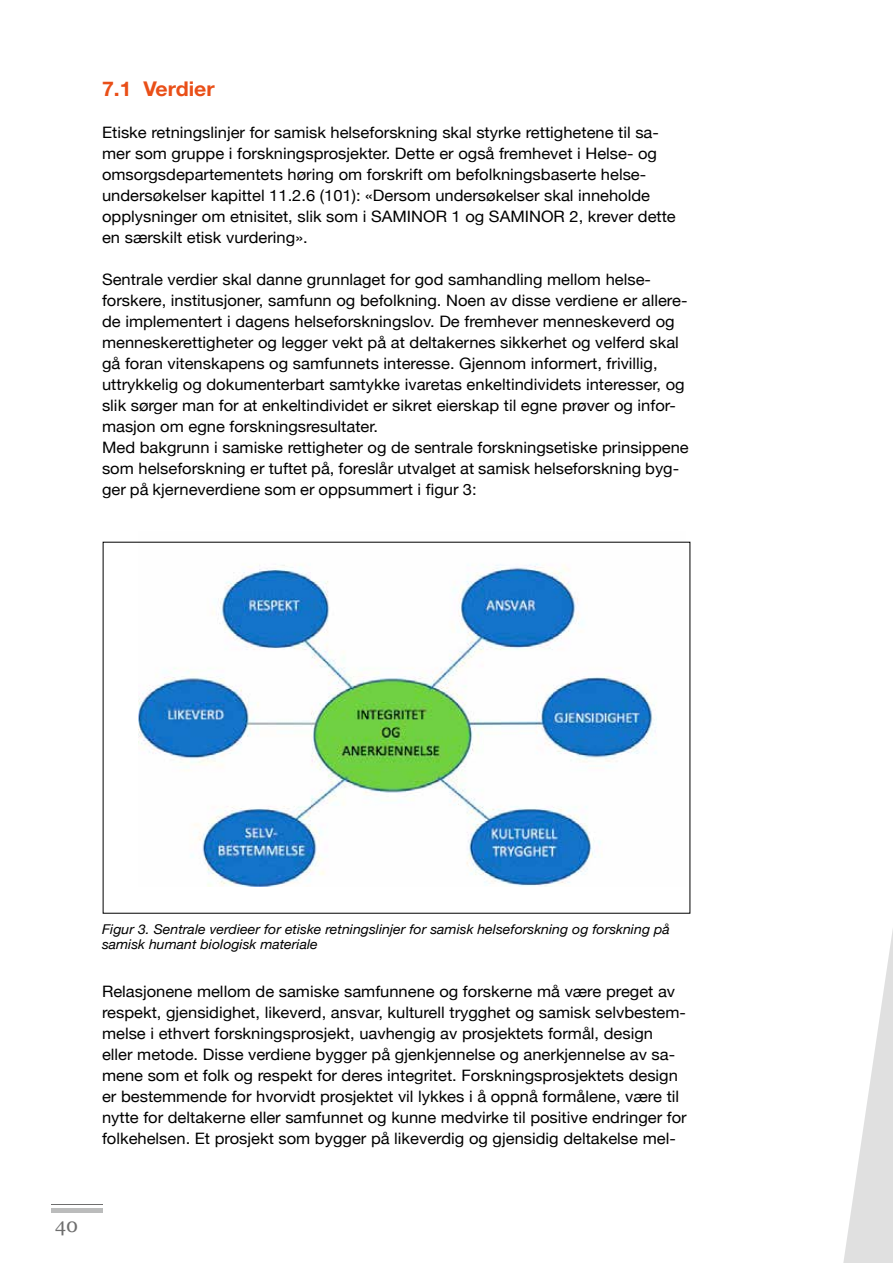
<style>
.page{position:relative;width:893px;height:1263px;background:#fff}
.page>*{position:absolute;margin:0;border:0;box-sizing:border-box;transform-origin:0 0}
.t1{font:700 20.25px "Helvetica Neue";color:#e94f18;scale:1.05 1}
.t2{font:19.5px "Georgia";color:#6e6e6e}
.t3{font:15.75px/21px "Helvetica Neue";color:#000;scale:1.05 1}
.t4{font:italic 13.5px/15px "Helvetica Neue";color:#000;scale:1.05 1}
</style>
<div class="page">
<hr style="left:51px;top:1204px;width:51px;height:1px;background:#6e6e6e">
<hr style="left:51px;top:1208px;width:51px;height:4px;background:#bbbcbc">
<svg style="left:843px;top:929px;width:50px;height:334px"></svg>
<img style="left:139px;top:541px;width:547px;height:346px">
<p class="t1" style="left:102px;top:73px;width:109px">7.1 Verdier</p>
<p class="t3" style="left:102px;top:123px;width:548px">Etiske retningslinjer for samisk helseforskning skal styrke rettighetene til sa&shy;mer som gruppe i forskningsprosjekter. Dette er også fremhevet i Helse- og omsorgsdepartementets høring om forskrift om befolkningsbaserte helse&shy;undersøkelser kapittel 11.2.6 (101): «Dersom undersøkelser skal inneholde opplysninger om etnisitet, slik som i SAMINOR 1 og SAMINOR 2, krever dette en særskilt etisk vurdering».</p>
<p class="t3" style="left:102px;top:270px;width:560px">Sentrale verdier skal danne grunnlaget for god samhandling mellom helse&shy;forskere, institusjoner, samfunn og befolkning. Noen av disse verdiene er allere&shy;de implementert i dagens helseforskningslov. De fremhever menneskeverd og menneskerettigheter og legger vekt på at deltakernes sikkerhet og velferd skal gå foran vitenskapens og samfunnets interesse. Gjennom informert, frivillig, uttrykkelig og dokumenterbart samtykke ivaretas enkeltindividets interesser, og slik sørger man for at enkeltindividet er sikret eierskap til egne prøver og infor&shy;masjon om egne forskningsresultater.<br>Med bakgrunn i samiske rettigheter og de sentrale forskningsetiske prinsippene som helseforskning er tuftet på, foreslår utvalget at samisk helseforskning byg&shy;ger på kjerneverdiene som er oppsummert i figur 3:</p>
<p class="t4" style="left:102px;top:922px;width:542px">Figur 3. Sentrale verdieer for etiske retningslinjer for samisk helseforskning og forskning på samisk humant biologisk materiale</p>
<p class="t3" style="left:102px;top:982px;width:558px">Relasjonene mellom de samiske samfunnene og forskerne må være preget av respekt, gjensidighet, likeverd, ansvar, kulturell trygghet og samisk selvbestem&shy;melse i ethvert forskningsprosjekt, uavhengig av prosjektets formål, design eller metode. Disse verdiene bygger på gjenkjennelse og anerkjennelse av sa&shy;mene som et folk og respekt for deres integritet. Forskningsprosjektets design er bestemmende for hvorvidt prosjektet vil lykkes i å oppnå formålene, være til nytte for deltakerne eller samfunnet og kunne medvirke til positive endringer for folkehelsen. Et prosjekt som bygger på likeverdig og gjensidig deltakelse mel-</p>
<p class="t2" style="left:55px;top:1211px;width:24px">40</p>
</div>
